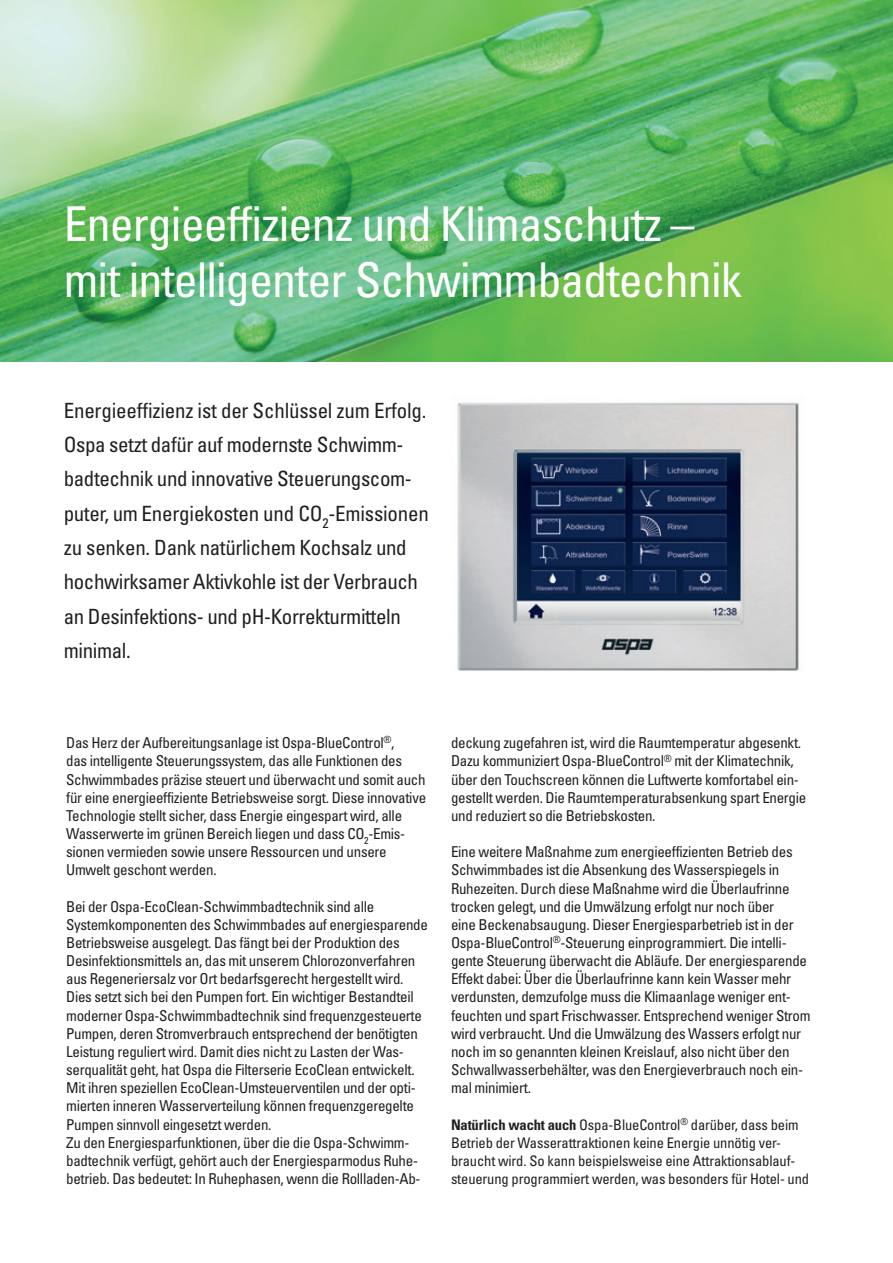
<style>
.page{position:relative;width:893px;height:1263px;background:#fff}
.page>*{position:absolute;margin:0;border:0;box-sizing:border-box;transform-origin:0 0}
.t1{font:condensed 48px/57px "Univers LT Std";letter-spacing:-.02em;color:#fff}
.t2{font:condensed 21px/34.3px "Univers LT Std";letter-spacing:-.02em;color:#231f20}
.t3{font:condensed 15px/18.1px "Univers LT Std";letter-spacing:-.02em;color:#231f20}
.t4{font:condensed 14.55px/18.1px "Univers LT Std";letter-spacing:-.01em;color:#231f20}
.s1{font-weight:700}
</style>
<div class="page">
<img style="left:0;top:0;width:893px;height:361px">
<img style="left:457px;top:402px;width:342px;height:269px">
<h1 class="t1" style="left:64px;top:194px;width:680px">Energieeffizienz und Klimaschutz – mit intelligenter Schwimmbadtechnik</h1>
<p class="t2" style="left:64px;top:393px;width:367px">Energieeffizienz ist der Schlüssel zum Erfolg.<br>Ospa setzt dafür auf modernste Schwimm&shy;badtechnik und innovative Steuerungscom&shy;puter, um Energiekosten und CO<sub>2</sub>-Emissionen zu senken. Dank natürlichem Kochsalz und hochwirksamer Aktivkohle ist der Verbrauch an Desinfektions- und pH-Korrekturmitteln minimal.</p>
<p class="t3" style="left:66px;top:734px;width:362px">Das Herz der Aufbereitungsanlage ist Ospa-BlueControl<sup>®</sup>,<br>das intelligente Steuerungssystem, das alle Funktionen des Schwimmbades präzise steuert und überwacht und somit auch für eine energieeffiziente Betriebsweise sorgt. Diese innovative Technologie stellt sicher, dass Energie eingespart wird, alle Wasserwerte im grünen Bereich liegen und dass CO<sub>2</sub>-Emis&shy;sionen vermieden sowie unsere Ressourcen und unsere Umwelt geschont werden.</p>
<p class="t3" style="left:66px;top:897px;width:363px">Bei der Ospa-EcoClean-Schwimmbadtechnik sind alle Systemkomponenten des Schwimmbades auf energiesparende Betriebsweise ausgelegt. Das fängt bei der Produktion des Desinfektionsmittels an, das mit unserem Chlorozonverfahren aus Regeneriersalz vor Ort bedarfsgerecht hergestellt wird.<br>Dies setzt sich bei den Pumpen fort. Ein wichtiger Bestandteil moderner Ospa-Schwimmbadtechnik sind frequenzgesteuerte Pumpen, deren Stromverbrauch entsprechend der benötigten Leistung reguliert wird. Damit dies nicht zu Lasten der Was&shy;serqualität geht, hat Ospa die Filterserie EcoClean entwickelt.<br>Mit ihren speziellen EcoClean-Umsteuerventilen und der opti&shy;mierten inneren Wasserverteilung können frequenzgeregelte Pumpen sinnvoll eingesetzt werden.<br>Zu den Energiesparfunktionen, über die die Ospa-Schwimm&shy;badtechnik verfügt, gehört auch der Energiesparmodus Ruhe&shy;betrieb. Das bedeutet: In Ruhephasen, wenn die Rollladen-Ab-</p>
<p class="t3" style="left:451px;top:734px;width:357px">deckung zugefahren ist, wird die Raumtemperatur abgesenkt.<br>Dazu kommuniziert Ospa-BlueControl<sup>®</sup> mit der Klimatechnik, über den Touchscreen können die Luftwerte komfortabel ein&shy;gestellt werden. Die Raumtemperaturabsenkung spart Energie und reduziert so die Betriebskosten.</p>
<p class="t3" style="left:451px;top:843px;width:361px">Eine weitere Maßnahme zum energieeffizienten Betrieb des Schwimmbades ist die Absenkung des Wasserspiegels in Ruhezeiten. Durch diese Maßnahme wird die Überlaufrinne trocken gelegt, und die Umwälzung erfolgt nur noch über<br>eine Beckenabsaugung. Dieser Energiesparbetrieb ist in der Ospa-BlueControl<sup>®</sup>-Steuerung einprogrammiert. Die intelli&shy;gente Steuerung überwacht die Abläufe. Der energiesparende Effekt dabei: Über die Überlaufrinne kann kein Wasser mehr verdunsten, demzufolge muss die Klimaanlage weniger ent&shy;feuchten und spart Frischwasser. Entsprechend weniger Strom wird verbraucht. Und die Umwälzung des Wassers erfolgt nur noch im so genannten kleinen Kreislauf, also nicht über den Schwallwasserbehälter, was den Energieverbrauch noch ein&shy;mal minimiert.</p>
<p class="t4" style="left:451px;top:1115px;width:360px"><span class="s1">Natürlich wacht auch</span> Ospa-BlueControl<sup>®</sup> darüber, dass beim Betrieb der Wasserattraktionen keine Energie unnötig ver&shy;braucht wird. So kann beispielsweise eine Attraktionsablauf&shy;steuerung programmiert werden, was besonders für Hotel- und</p>
</div>
